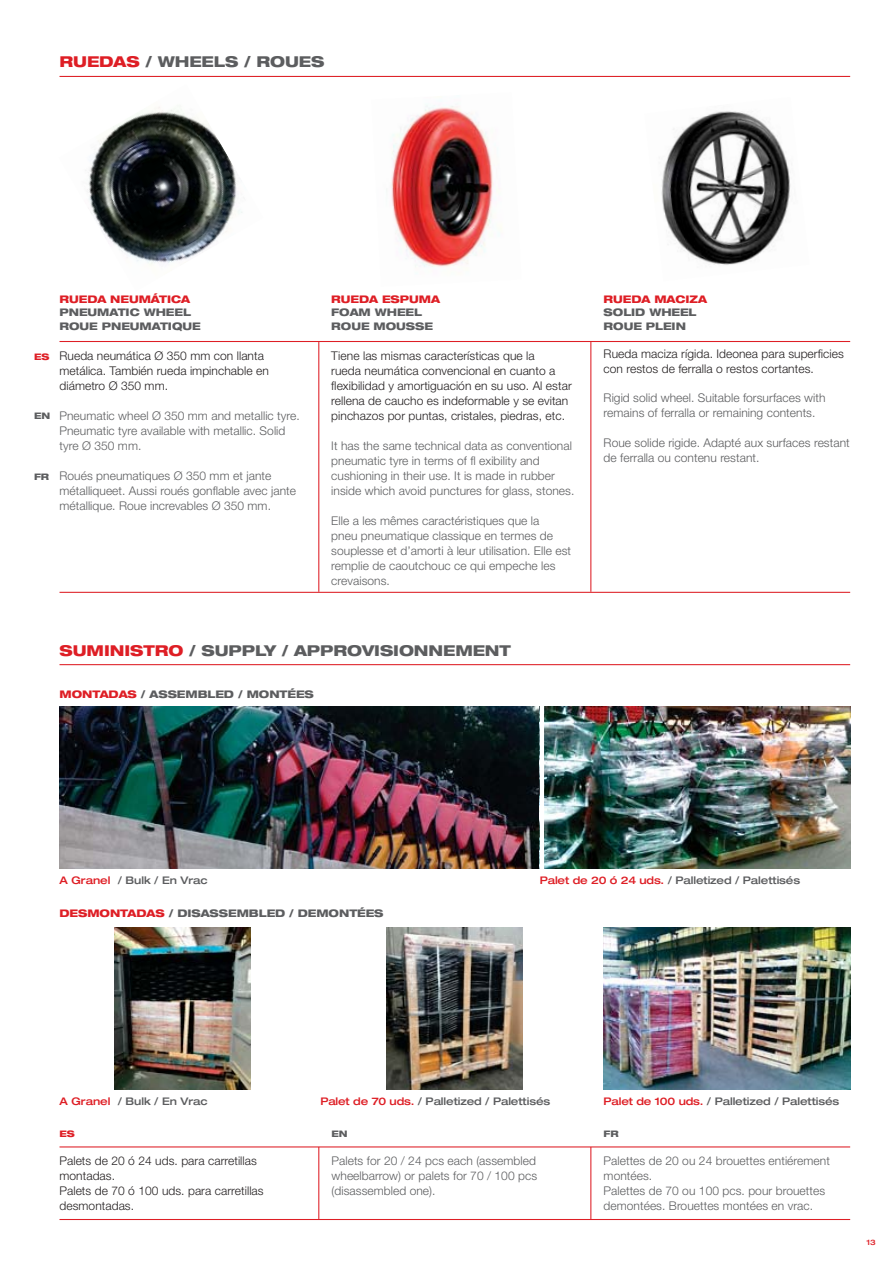
<style>
.page{position:relative;width:893px;height:1263px;background:#fff}
.page>*{position:absolute;margin:0;border:0;box-sizing:border-box;transform-origin:0 0}
.t1{font:800 expanded 15px "Helvetica Neue LT Pro";letter-spacing:-.005em;color:#5c5d5f}
.t2{font:300 12px/15px "Helvetica Neue LT Pro";letter-spacing:.005em;color:#5c5d5f}
.t3{font:300 12px/15px "Helvetica Neue LT Pro";letter-spacing:.005em;color:#231f20}
.t4{font:500 expanded 10.5px "Helvetica Neue LT Pro";letter-spacing:-.01em;color:#5c5d5f}
.t5{font:800 expanded 10.5px/13.5px "Helvetica Neue LT Pro";letter-spacing:-.005em;color:#5c5d5f}
.t6{font:800 expanded 10.5px "Helvetica Neue LT Pro";letter-spacing:-.005em;color:#de1e25}
.t7{font:800 expanded 9px "Helvetica Neue LT Pro";letter-spacing:.005em;color:#5c5d5f}
.t8{font:800 expanded 9px "Helvetica Neue LT Pro";color:#de1e25}
.t9{font:500 expanded 7.5px "Helvetica Neue LT Pro";color:#de1e25}
.s1{color:#de1e25}
</style>
<div class="page">
<hr style="left:60px;top:76px;width:790px;height:1px;background:#de1e25">
<hr style="left:60px;top:664px;width:790px;height:1px;background:#de1e25">
<hr style="left:60px;top:1146px;width:790px;height:1px;background:#de1e25">
<hr style="left:318px;top:1147px;width:1px;height:72px;background:#de1e25">
<hr style="left:590px;top:1147px;width:1px;height:72px;background:#de1e25">
<hr style="left:60px;top:1219px;width:790px;height:1px;background:#de1e25">
<img style="left:60px;top:707px;width:790px;height:161px">
<img style="left:115px;top:928px;width:136px;height:161px">
<img style="left:387px;top:928px;width:135px;height:161px">
<img style="left:604px;top:928px;width:246px;height:161px">
<img style="left:87px;top:107px;width:155px;height:158px">
<hr style="left:540px;top:705px;width:4px;height:165px;background:#fff">
<hr style="left:60px;top:341px;width:790px;height:1px;background:#de1e25">
<hr style="left:318px;top:342px;width:1px;height:250px;background:#de1e25">
<hr style="left:590px;top:342px;width:1px;height:250px;background:#de1e25">
<hr style="left:60px;top:592px;width:790px;height:1px;background:#de1e25">
<img style="left:391px;top:100px;width:111px;height:167px">
<img style="left:661px;top:111px;width:130px;height:154px">
<p class="t1" style="left:60px;top:53px;width:266px"><span class="s1">RUEDAS</span> / WHEELS / ROUES</p>
<p class="t8" style="left:34px;top:351px;width:17px">ES</p>
<p class="t7" style="left:34px;top:411px;width:18px">EN</p>
<p class="t7" style="left:34px;top:472px;width:17px">FR</p>
<p class="t6" style="left:60px;top:293px;width:132px">RUEDA NEUMÁTICA</p>
<p class="t5" style="left:60px;top:306px;width:143px">PNEUMATIC WHEEL<br>ROUE PNEUMATIQUE</p>
<p class="t3" style="left:60px;top:349px;width:211px">Rueda neumática Ø 350 mm con llanta metálica. También rueda impinchable en diámetro Ø 350 mm.</p>
<p class="t2" style="left:60px;top:409px;width:242px">Pneumatic wheel Ø 350 mm and metallic tyre.<br>Pneumatic tyre available with metallic. Solid tyre Ø 350 mm.</p>
<p class="t2" style="left:60px;top:469px;width:238px">Roués pneumatiques Ø 350 mm et jante métalliqueet. Aussi roués gonflable avec jante métallique. Roue increvables Ø 350 mm.</p>
<p class="t6" style="left:331px;top:293px;width:110px">RUEDA ESPUMA</p>
<p class="t5" style="left:331px;top:306px;width:103px">FOAM WHEEL<br>ROUE MOUSSE</p>
<p class="t3" style="left:331px;top:349px;width:242px">Tiene las mismas características que la<br>rueda neumática convencional en cuanto a flexibilidad y amortiguación en su uso. Al estar rellena de caucho es indeformable y se evitan pinchazos por puntas, cristales, piedras, etc.</p>
<p class="t2" style="left:331px;top:439px;width:245px">It has the same technical data as conventional pneumatic tyre in terms of fl exibility and cushioning in their use. It is made in rubber inside which avoid punctures for glass, stones.</p>
<p class="t2" style="left:331px;top:514px;width:241px">Elle a les mêmes caractéristiques que la<br>pneu pneumatique classique en termes de souplesse et d’amorti à leur utilisation. Elle est remplie de caoutchouc ce qui empeche les crevaisons.</p>
<p class="t1" style="left:60px;top:642px;width:453px"><span class="s1">SUMINISTRO</span> / SUPPLY / APPROVISIONNEMENT</p>
<p class="t5" style="left:60px;top:688px;width:256px"><span class="s1">MONTADAS</span> / ASSEMBLED / MONTÉES</p>
<p class="t6" style="left:604px;top:293px;width:105px">RUEDA MACIZA</p>
<p class="t5" style="left:604px;top:306px;width:94px">SOLID WHEEL<br>ROUE PLEIN</p>
<p class="t3" style="left:604px;top:347px;width:242px">Rueda maciza rígida. Ideonea para superficies con restos de ferralla o restos cortantes.</p>
<p class="t2" style="left:604px;top:391px;width:223px">Rigid solid wheel. Suitable forsurfaces with remains of ferralla or remaining contents.</p>
<p class="t2" style="left:604px;top:436px;width:248px">Roue solide rigide. Adapté aux surfaces restant de ferralla ou contenu restant.</p>
<p class="t4" style="left:60px;top:877px;width:150px"><span class="s1">A Granel</span> / Bulk / En Vrac</p>
<p class="t4" style="left:540px;top:877px;width:262px"><span class="s1">Palet de 20 ó 24 uds.</span> / Palletized / Palettisés</p>
<p class="t5" style="left:60px;top:907px;width:326px"><span class="s1">DESMONTADAS</span> / DISASSEMBLED / DEMONTÉES</p>
<p class="t4" style="left:60px;top:1098px;width:150px"><span class="s1">A Granel</span> / Bulk / En Vrac</p>
<p class="t4" style="left:320px;top:1098px;width:231px"><span class="s1">Palet de 70 uds.</span> / Palletized / Palettisés</p>
<p class="t8" style="left:60px;top:1129px;width:17px">ES</p>
<p class="t3" style="left:60px;top:1155px;width:206px">Palets de 20 ó 24 uds. para carretillas montadas.<br>Palets de 70 ó 100 uds. para carretillas desmontadas.</p>
<p class="t7" style="left:332px;top:1129px;width:18px">EN</p>
<p class="t2" style="left:332px;top:1155px;width:207px;text-align:justify">Palets for 20 / 24 pcs each (assembled wheelbarrow) or palets for 70 / 100 pcs (disassembled one).</p>
<p class="t4" style="left:604px;top:1098px;width:237px"><span class="s1">Palet de 100 uds.</span> / Palletized / Palettisés</p>
<p class="t7" style="left:604px;top:1129px;width:17px">FR</p>
<p class="t2" style="left:604px;top:1155px;width:228px">Palettes de 20 ou 24 brouettes entiérement montées.<br>Palettes de 70 ou 100 pcs. pour brouettes demontées. Brouettes montées en vrac.</p>
<p class="t9" style="left:866px;top:1240px;width:11px">13</p>
</div>
